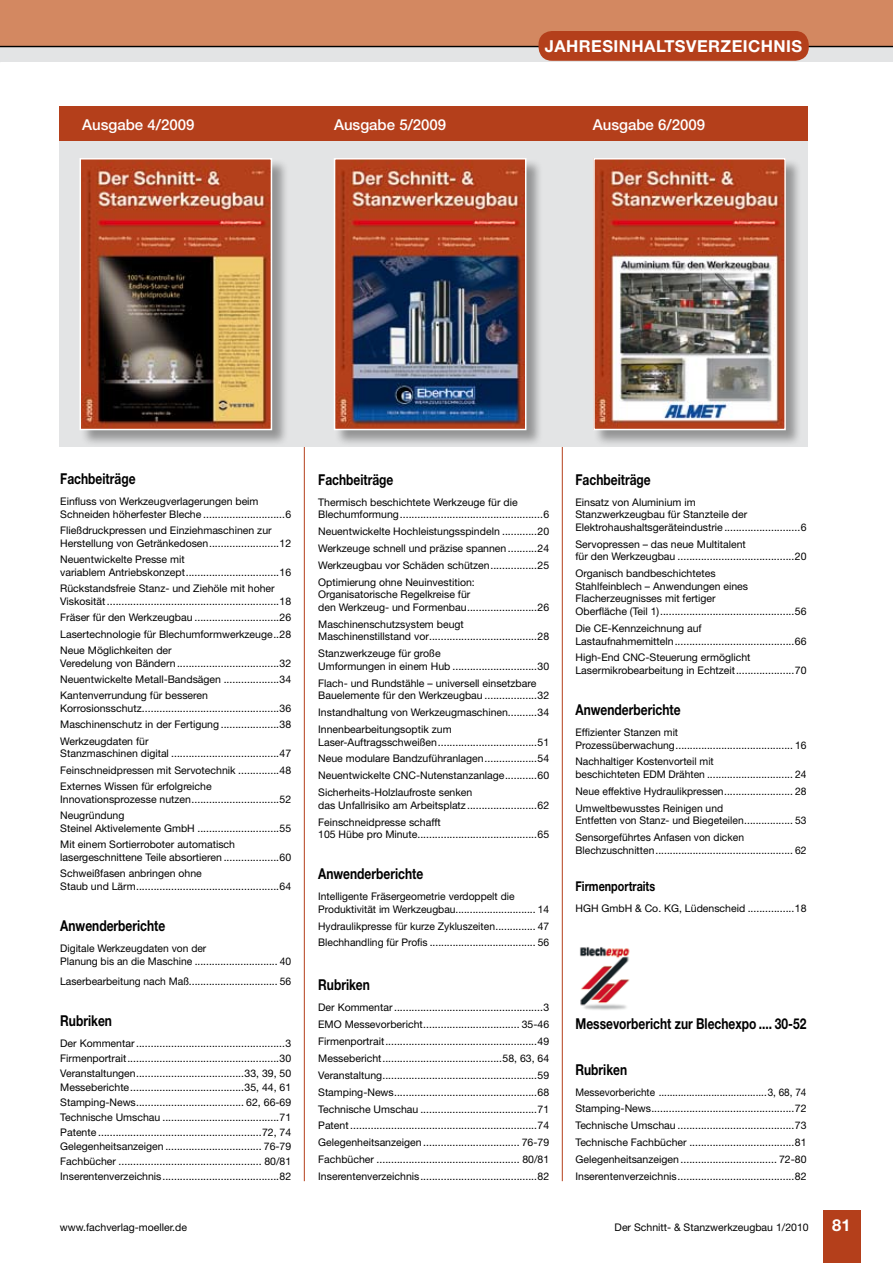
<style>
.page{position:relative;width:893px;height:1263px;background:#fff}
.page>*{position:absolute;margin:0;border:0;box-sizing:border-box;transform-origin:0 0}
.t1{font:700 16.5px "Helvetica Neue";letter-spacing:.03em;color:#fff}
.t2{font:700 15px "Helvetica Neue";color:#000;scale:.8 1}
.t3{font:500 15px "Helvetica Neue";color:#fff}
.t4{font:700 13.5px "Helvetica Neue";color:#000;scale:.8 1}
.t5{font:10.5px/12.6px "Helvetica Neue";color:#000}
.t6{font:10.5px/16.8px "Helvetica Neue";color:#000;text-align:justify;scale:.95 1}
</style>
<div class="page">
<div style="left:823px;top:1210px;width:37px;height:53px;background:#b43f1b"></div>
<div style="left:0;top:48px;width:893px;height:14px;background:#e3e4e5"></div>
<div style="left:0;top:0;width:893px;height:47px;background:#d38861"></div>
<div style="left:538px;top:31px;width:271px;height:30px;background:#b43f1b;border-radius:14px"></div>
<hr style="left:304px;top:426px;width:1px;height:755px;background:#b43f1b">
<hr style="left:562px;top:421px;width:1px;height:760px;background:#b43f1b">
<div style="left:59px;top:106px;width:748px;height:340px;background:#e3e4e5"></div>
<div style="left:59px;top:106px;width:748px;height:34px;background:#b43f1b"></div>
<div style="left:80px;top:158px;width:209px;height:289px;background:#000;opacity:.35"></div>
<img style="left:83px;top:161px;width:186px;height:266px">
<div style="left:80px;top:158px;width:192px;height:272px;border:2px solid #fff"></div>
<div style="left:334px;top:158px;width:209px;height:289px;background:#000;opacity:.35"></div>
<img style="left:337px;top:161px;width:186px;height:266px">
<div style="left:334px;top:158px;width:192px;height:272px;border:2px solid #fff"></div>
<div style="left:593px;top:158px;width:209px;height:289px;background:#000;opacity:.35"></div>
<img style="left:596px;top:161px;width:187px;height:266px">
<div style="left:593px;top:158px;width:193px;height:272px;border:2px solid #fff"></div>
<img style="left:580px;top:947px;width:50px;height:63px">
<h1 class="t1" style="left:545px;top:36px;width:259px">JAHRESINHALTSVERZEICHNIS</h1>
<h2 class="t3" style="left:82px;top:115px;width:114px">Ausgabe 4/2009</h2>
<h2 class="t3" style="left:334px;top:115px;width:114px">Ausgabe 5/2009</h2>
<h2 class="t3" style="left:593px;top:115px;width:114px">Ausgabe 6/2009</h2>
<h2 class="t2" style="left:60px;top:469px;width:96px">Fachbeiträge</h2>
<p class="t5" style="left:60px;top:495px;width:232px">Einfluss von Werkzeugverlagerungen beim<br>Schneiden höherfester Bleche ............................6</p>
<p class="t5" style="left:60px;top:524px;width:232px">Fließdruckpressen und Einziehmaschinen zur<br>Herstellung von Getränkedosen........................12</p>
<p class="t5" style="left:60px;top:553px;width:232px">Neuentwickelte Presse mit<br>variablem Antriebskonzept................................16</p>
<p class="t5" style="left:60px;top:582px;width:232px">Rückstandsfreie Stanz- und Ziehöle mit hoher<br>Viskosität...........................................................18</p>
<p class="t5" style="left:60px;top:609px;width:232px;line-height:16.4px;text-align:justify">Fräser für den Werkzeugbau .............................26<br>Lasertechnologie für Blechumformwerkzeuge..28<br>Neue Möglichkeiten der</p>
<p class="t5" style="left:60px;top:654px;width:232px;line-height:16.4px;text-align:justify">Veredelung von Bändern...................................32<br>Neuentwickelte Metall-Bandsägen ...................34<br>Kantenverrundung für besseren</p>
<p class="t5" style="left:60px;top:700px;width:232px;line-height:16.4px;text-align:justify">Korrosionsschutz...............................................36<br>Maschinenschutz in der Fertigung ....................38<br>Werkzeugdaten für</p>
<p class="t5" style="left:60px;top:745px;width:232px;line-height:16.4px;text-align:justify">Stanzmaschinen digital .....................................47<br>Feinschneidpressen mit Servotechnik ..............48<br>Externes Wissen für erfolgreiche</p>
<p class="t5" style="left:60px;top:791px;width:232px;line-height:16.4px">Innovationsprozesse nutzen..............................52<br>Neugründung</p>
<p class="t5" style="left:60px;top:820px;width:232px;line-height:16.4px">Steinel Aktivelemente GmbH ............................55<br>Mit einem Sortierroboter automatisch</p>
<p class="t5" style="left:60px;top:849px;width:232px;line-height:16.4px">lasergeschnittene Teile absortieren ...................60<br>Schweißfasen anbringen ohne</p>
<p class="t5" style="left:60px;top:880px;width:232px">Staub und Lärm.................................................64</p>
<h2 class="t2" style="left:60px;top:916px;width:133px">Anwenderberichte</h2>
<p class="t5" style="left:60px;top:942px;width:233px">Digitale Werkzeugdaten von der<br>Planung bis an die Maschine ............................. 40</p>
<p class="t5" style="left:60px;top:975px;width:233px">Laserbearbeitung nach Maß............................... 56</p>
<h2 class="t2" style="left:60px;top:1011px;width:66px">Rubriken</h2>
<p class="t5" style="left:60px;top:1036px;width:233px;line-height:14.7px;text-align:justify">Der Kommentar...................................................3<br>Firmenportrait....................................................30<br>Veranstaltungen.....................................33, 39, 50<br>Messeberichte.......................................35, 44, 61<br>Stamping-News..................................... 62, 66-69<br>Technische Umschau ........................................71<br>Patente ........................................................72, 74<br>Gelegenheitsanzeigen ................................. 76-79<br>Fachbücher ................................................. 80/81<br>Inserentenverzeichnis........................................82</p>
<h2 class="t2" style="left:318px;top:470px;width:96px">Fachbeiträge</h2>
<p class="t5" style="left:318px;top:495px;width:233px">Thermisch beschichtete Werkzeuge für die<br>Blechumformung.................................................6</p>
<p class="t5" style="left:318px;top:523px;width:232px;line-height:16.8px;text-align:justify">Neuentwickelte Hochleistungsspindeln ............20<br>Werkzeuge schnell und präzise spannen ..........24<br>Werkzeugbau vor Schäden schützen................25<br>Optimierung ohne Neuinvestition:</p>
<p class="t5" style="left:318px;top:588px;width:232px">Organisatorische Regelkreise für<br>den Werkzeug- und Formenbau........................26</p>
<p class="t5" style="left:318px;top:617px;width:232px">Maschinenschutzsystem beugt<br>Maschinenstillstand vor.....................................28</p>
<p class="t5" style="left:318px;top:647px;width:232px">Stanzwerkzeuge für große<br>Umformungen in einem Hub .............................30</p>
<p class="t5" style="left:318px;top:676px;width:232px">Flach- und Rundstähle – universell einsetzbare<br>Bauelemente für den Werkzeugbau ..................32</p>
<p class="t5" style="left:318px;top:704px;width:232px;line-height:16.8px">Instandhaltung von Werkzeugmaschinen..........34<br>Innenbearbeitungsoptik zum</p>
<p class="t5" style="left:318px;top:733px;width:232px;line-height:16.8px;text-align:justify">Laser-Auftragsschweißen..................................51<br>Neue modulare Bandzuführanlagen..................54<br>Neuentwickelte CNC-Nutenstanzanlage...........60<br>Sicherheits-Holzlaufroste senken</p>
<p class="t5" style="left:318px;top:796px;width:232px;line-height:16.8px">das Unfallrisiko am Arbeitsplatz........................62<br>Feinschneidpresse schafft</p>
<p class="t5" style="left:318px;top:828px;width:232px">105 Hübe pro Minute.........................................65</p>
<h2 class="t2" style="left:318px;top:864px;width:133px">Anwenderberichte</h2>
<p class="t5" style="left:318px;top:890px;width:233px">Intelligente Fräsergeometrie verdoppelt die<br>Produktivität im Werkzeugbau............................ 14</p>
<p class="t5" style="left:318px;top:917px;width:233px;line-height:16.8px">Hydraulikpresse für kurze Zykluszeiten.............. 47<br>Blechhandling für Profis ..................................... 56</p>
<h2 class="t2" style="left:318px;top:976px;width:66px">Rubriken</h2>
<p class="t5" style="left:318px;top:999px;width:233px;line-height:16.8px;text-align:justify">Der Kommentar...................................................3<br>EMO Messevorbericht................................. 35-46<br>Firmenportrait....................................................49<br>Messebericht.........................................58, 63, 64<br>Veranstaltung.....................................................59<br>Stamping-News.................................................68<br>Technische Umschau ........................................71<br>Patent................................................................74<br>Gelegenheitsanzeigen ................................. 76-79<br>Fachbücher ................................................. 80/81<br>Inserentenverzeichnis........................................82</p>
<h2 class="t2" style="left:575px;top:470px;width:96px">Fachbeiträge</h2>
<p class="t5" style="left:575px;top:495px;width:233px">Einsatz von Aluminium im<br>Stanzwerkzeugbau für Stanzteile der<br>Elektrohaushaltsgeräteindustrie ..........................6</p>
<p class="t5" style="left:575px;top:538px;width:233px">Servopressen – das neue Multitalent<br>für den Werkzeugbau ........................................20</p>
<p class="t5" style="left:575px;top:567px;width:233px">Organisch bandbeschichtetes<br>Stahlfeinblech – Anwendungen eines Flacherzeugnisses mit fertiger<br>Oberfläche (Teil 1)..............................................56</p>
<p class="t5" style="left:575px;top:622px;width:233px">Die CE-Kennzeichnung auf<br>Lastaufnahmemitteln.........................................66</p>
<p class="t5" style="left:575px;top:651px;width:233px">High-End CNC-Steuerung ermöglicht<br>Lasermikrobearbeitung in Echtzeit....................70</p>
<h2 class="t2" style="left:575px;top:700px;width:133px">Anwenderberichte</h2>
<p class="t5" style="left:575px;top:726px;width:233px">Effizienter Stanzen mit<br>Prozessüberwachung......................................... 16</p>
<p class="t5" style="left:575px;top:755px;width:233px">Nachhaltiger Kostenvorteil mit<br>beschichteten EDM Drähten .............................. 24</p>
<p class="t5" style="left:575px;top:783px;width:233px;line-height:16.8px">Neue effektive Hydraulikpressen........................ 28<br>Umweltbewusstes Reinigen und</p>
<p class="t5" style="left:575px;top:812px;width:233px;line-height:16.8px">Entfetten von Stanz- und Biegeteilen................. 53<br>Sensorgeführtes Anfasen von dicken</p>
<p class="t5" style="left:575px;top:844px;width:233px">Blechzuschnitten................................................ 62</p>
<p class="t4" style="left:575px;top:878px;width:101px">Firmenportraits</p>
<p class="t5" style="left:575px;top:902px;width:233px">HGH GmbH &amp; Co. KG, Lüdenscheid ................18</p>
<h2 class="t2" style="left:575px;top:1014px;width:290px">Messevorbericht zur Blechexpo .... 30-52</h2>
<h2 class="t2" style="left:575px;top:1060px;width:66px">Rubriken</h2>
<p class="t6" style="left:575px;top:1083px;width:245px">Messevorberichte .......................................3, 68, 74<br>Stamping-News.................................................72<br>Technische Umschau ........................................73<br>Technische Fachbücher ....................................81<br>Gelegenheitsanzeigen ................................. 72-80<br>Inserentenverzeichnis........................................82</p>
<p class="t5" style="left:60px;top:1221px;width:129px">www.fachverlag-moeller.de</p>
<p class="t5" style="left:615px;top:1221px;width:196px">Der Schnitt- &amp; Stanzwerkzeugbau 1/2010</p>
<h1 class="t1" style="left:832px;top:1215px;width:20px">81</h1>
</div>
